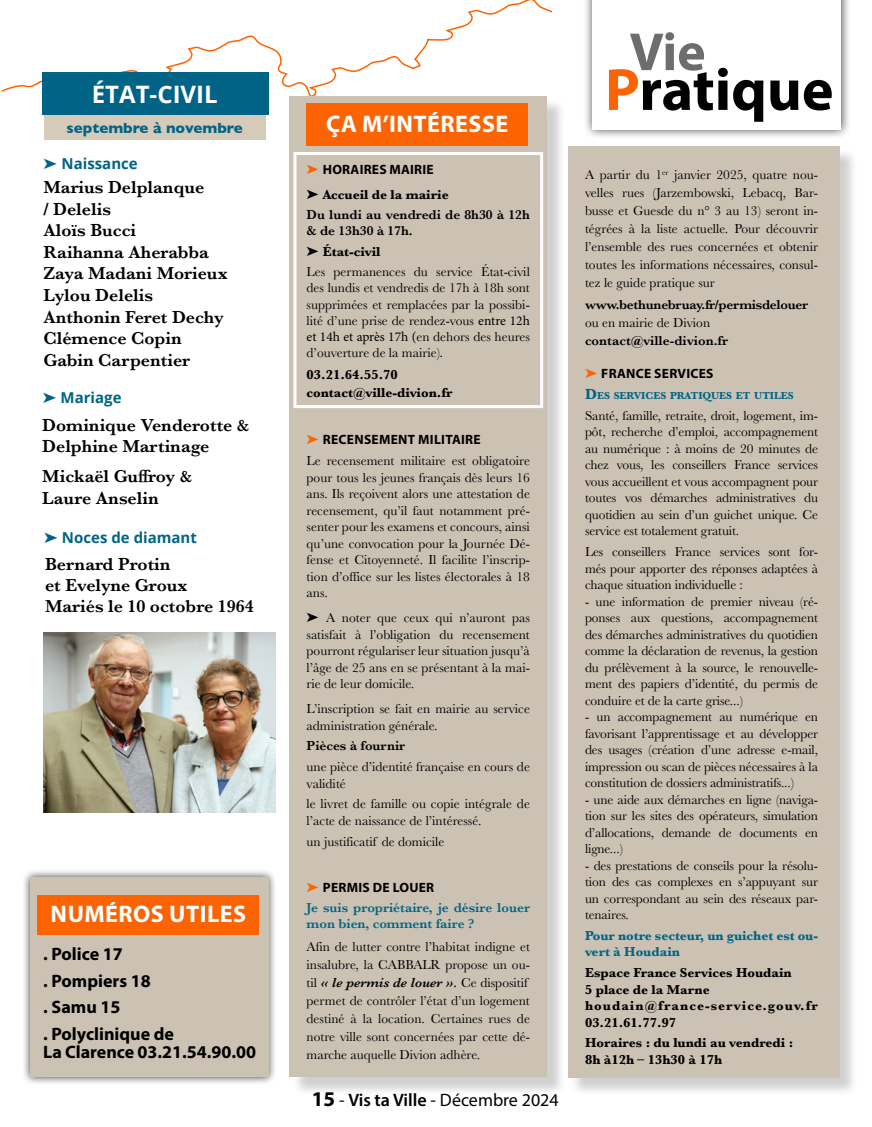
<style>
.page{position:relative;width:872px;height:1127px;background:#fff}
.page>*{position:absolute;margin:0;border:0;box-sizing:border-box;transform-origin:0 0}
.t1{font:700 60px "Myriad Pro";color:#000}
.t2{font:700 54px "Myriad Pro";color:#6d6d6c}
.t3{font:700 24px "Myriad Pro";letter-spacing:.02em;color:#fff}
.t4{font:700 24px "Open Sans";color:#fff}
.t5{font:600 18px/21.6px "Baskerville";color:#000}
.t6{font:700 18px/26.5px "Myriad Pro";color:#000}
.t7{font:18px "Myriad Pro";color:#000}
.t8{font:700 15px "Open Sans";color:#016486}
.t9{font:700 15px "Gill Sans";color:#016486}
.t10{font:13.5px/16.5px "Baskerville";color:#000;text-align:justify}
.t11{font:700 13.5px/16.5px "Baskerville";color:#000}
.t12{font:600 13.5px/20.4px "Baskerville";color:#000}
.t13{font:700 13.5px "Myriad Pro";letter-spacing:.02em;color:#000}
.t14{font:600 13.5px/16.2px "Baskerville";color:#016486}
.t15{font:700 13.5px/16.5px "Baskerville";color:#016486}
.t16{font:600 13.5px "Baskerville";letter-spacing:-.02em;color:#000}
.t17{font:700 10.5px "Baskerville";color:#016486}
.s1{font-size:16.5px}
.s2{color:#fc6303}
.s3{font-weight:700}
.s4{font-weight:600}
.s5{font-family:"Minion Pro"}
.s6{font-weight:600;font-style:italic}
.s7{font-weight:700;font-size:21px}
.s8{font-size:15px}
</style>
<div class="page">
<div style="left:582px;top:0;width:269px;height:139px;background:#000;opacity:.75"></div>
<div style="left:592px;top:0;width:249px;height:129px;background:#fff"></div>
<svg style="left:1px;top:0;width:552px;height:98px"></svg>
<div style="left:291px;top:98px;width:275px;height:998px;background:#000;opacity:.19"></div>
<div style="left:289px;top:96px;width:258px;height:981px;background:#cbc2b4"></div>
<div style="left:570px;top:147px;width:288px;height:949px;background:#000;opacity:.19"></div>
<div style="left:568px;top:146px;width:271px;height:931px;background:#cbc2b4"></div>
<div style="left:44px;top:115px;width:221px;height:25px;background:#d6cbb8"></div>
<div style="left:42px;top:72px;width:226px;height:43px;background:#016486"></div>
<div style="left:22px;top:868px;width:255px;height:217px;background:#000;opacity:.75"></div>
<div style="left:30px;top:877px;width:238px;height:199px;background:#cbc2b4"></div>
<div style="left:37px;top:894px;width:222px;height:40px;background:#fc6303"></div>
<div style="left:306px;top:103px;width:222px;height:43px;background:#fc6303"></div>
<div style="left:293px;top:152px;width:250px;height:256px;border:3px solid #fff"></div>
<img style="left:43px;top:632px;width:232px;height:180px">
<h3 class="t4" style="left:92px;top:77px;width:127px">ÉTAT-CIVIL</h3>
<p class="t9" style="left:66px;top:116px;width:178px">septembre à novembre</p>
<p class="t8" style="left:44px;top:153px;width:96px">➤ Naissance</p>
<h3 class="t5" style="left:43px;top:176px;width:186px">Marius Delplanque<br>/ Delelis<br>Aloïs Bucci<br>Raihanna Aherabba<br>Zaya Madani Morieux<br>Lylou Delelis<br>Anthonin Feret Dechy<br>Clémence Copin<br>Gabin Carpentier</h3>
<p class="t8" style="left:43px;top:387px;width:80px">➤ Mariage</p>
<h3 class="t5" style="left:42px;top:414px;width:208px">Dominique Venderotte <span class="s1">&amp;<br></span>Delphine Martinage</h3>
<h3 class="t5" style="left:42px;top:465px;width:151px">Mickaël Guffroy <span class="s1">&amp;<br></span>Laure Anselin</h3>
<p class="t8" style="left:44px;top:527px;width:154px">➤ Noces de diamant</p>
<h3 class="t5" style="left:45px;top:554px;width:210px;line-height:21px">Bernard Protin<br>et Evelyne Groux<br>Mariés le 10 octobre 1964</h3>
<h3 class="t3" style="left:51px;top:898px;width:197px">NUMÉROS UTILES</h3>
<h3 class="t6" style="left:43px;top:940px;width:132px">. Police 17<br>. Pompiers 18<br>. Samu 15<br>. Polyclinique de</h3>
<h3 class="t6" style="left:43px;top:1038px;width:214px">La Clarence 03.21.54.90.00</h3>
<h3 class="t3" style="left:326px;top:108px;width:184px">ÇA M’INTÉRESSE</h3>
<p class="t13" style="left:306px;top:161px;width:129px"><span class="s2">➤</span> HORAIRES MAIRIE</p>
<p class="t12" style="left:306px;top:184px;width:225px">➤ <span class="s3">Accueil de la mairie<br></span>Du lundi au vendredi de 8h30 à 12h</p>
<p class="t10" style="left:306px;top:221px;width:225px;line-height:20.4px;text-align:left"><span class="s4">&amp; de 13h30 à 17h.<br></span>➤ <span class="s3">État-civil<br></span>Les permanences du service État-civil</p>
<p class="t10" style="left:306px;top:280px;width:225px">des lundis et vendredis de 17h à 18h sont supprimées et remplacées par la possibi&shy;lité d’une prise de rendez-vous <span class="s5">entre 12h et 14h et après 17h (</span>en dehors des heures d’ouverture de la mairie)<span class="s5">.</span></p>
<p class="t11" style="left:306px;top:366px;width:147px;line-height:18px">03.21.64.55.70 contact@ville-divion.fr</p>
<p class="t13" style="left:306px;top:431px;width:176px"><span class="s2">➤</span> RECENSEMENT MILITAIRE</p>
<p class="t10" style="left:306px;top:453px;width:225px">Le recensement militaire est obligatoire pour tous les jeunes français dès leurs 16 ans. Ils reçoivent alors une attestation de recensement, qu’il faut notamment pré&shy;senter pour les examens et concours, ainsi qu’une convocation pour la Journée Dé&shy;fense et Citoyenneté. Il facilite l’inscrip&shy;tion d’office sur les listes électorales à 18 ans.</p>
<p class="t10" style="left:306px;top:610px;width:225px">➤ A noter que ceux qui n’auront pas satisfait à l’obligation du recensement pourront régulariser leur situation jusqu’à l’âge de 25 ans en se présentant à la mai&shy;rie de leur domicile.</p>
<p class="t10" style="left:306px;top:701px;width:225px">L’inscription se fait en mairie au service administration générale.</p>
<p class="t12" style="left:306px;top:736px;width:100px">Pièces à fournir</p>
<p class="t10" style="left:306px;top:759px;width:225px">une pièce d’identité française en cours de validité</p>
<p class="t10" style="left:306px;top:796px;width:225px">le livret de famille ou copie intégrale de l’acte de naissance de l’intéressé.</p>
<p class="t10" style="left:306px;top:833px;width:139px">un justificatif de domicile</p>
<p class="t13" style="left:306px;top:878px;width:129px"><span class="s2">➤</span> PERMIS DE LOUER</p>
<p class="t14" style="left:306px;top:899px;width:225px">Je suis propriétaire, je désire louer mon bien, comment faire ?</p>
<p class="t10" style="left:306px;top:937px;width:225px;line-height:18px;text-align:left">Afin de lutter contre l’habitat indigne et insalubre, la CABBALR propose un ou&shy;til <span class="s6">« le permis de louer ».</span> Ce dispositif permet de contrôler l’état d’un logement destiné à la location. Certaines rues de notre ville sont concernées par cette dé&shy;marche auquelle Divion adhère.</p>
<h3 class="t7" style="left:312px;top:1088px;width:248px"><span class="s7">15</span> - <span class="s4">Vis ta Ville</span> - Décembre 2024</h3>
<h2 class="t2" style="left:629px;top:17px;width:78px">Vie</h2>
<h1 class="t1" style="left:605px;top:51px;width:230px"><span class="s2">P</span>ratique</h1>
<p class="t10" style="left:585px;top:166px;width:235px;line-height:18px">A partir du 1<sup>er</sup> janvier 2025, quatre nou&shy;velles rues (Jarzembowski, Lebacq, Bar&shy;busse et Guesde du n° 3 au 13) seront in&shy;tégrées à la liste actuelle. Pour découvrir l’ensemble des rues concernées et obtenir toutes les informations nécessaires, consul&shy;tez le guide pratique sur</p>
<p class="t16" style="left:585px;top:295px;width:225px">www.bethunebruay.fr/permisdelouer</p>
<p class="t10" style="left:585px;top:315px;width:127px">ou en mairie de Divion</p>
<p class="t12" style="left:585px;top:331px;width:144px">contact@ville-divion.fr</p>
<p class="t13" style="left:585px;top:365px;width:130px"><span class="s2">➤</span> FRANCE SERVICES</p>
<p class="t17" style="left:585px;top:388px;width:210px"><span class="s8">D</span>ES SERVICES PRATIQUES ET UTILES</p>
<p class="t10" style="left:585px;top:407px;width:235px">Santé, famille, retraite, droit, logement, im&shy;pôt, recherche d’emploi, accompagnement au numérique : à moins de 20 minutes de chez vous, les conseillers France services vous accueillent et vous accompagnent pour toutes vos démarches administratives du quotidien au sein d’un guichet unique. Ce service est totalement gratuit.</p>
<p class="t10" style="left:585px;top:544px;width:235px">Les conseillers France services sont for&shy;més pour apporter des réponses adaptées à chaque situation individuelle :</p>
<p class="t10" style="left:585px;top:593px;width:235px">- une information de premier niveau (ré&shy;ponses aux questions, accompagnement des démarches administratives du quotidien comme la déclaration de revenus, la gestion du prélèvement à la source, le renouvelle&shy;ment des papiers d’identité, du permis de conduire et de la carte grise...)</p>
<p class="t10" style="left:585px;top:709px;width:235px">- un accompagnement au numérique en favorisant l’apprentissage et au développer des usages (création d’une adresse e-mail, impression ou scan de pièces nécessaires à la constitution de dossiers administratifs...)</p>
<p class="t10" style="left:585px;top:791px;width:234px">- une aide aux démarches en ligne (naviga&shy;tion sur les sites des opérateurs, simulation d’allocations, demande de documents en ligne...)</p>
<p class="t10" style="left:585px;top:857px;width:235px">- des prestations de conseils pour la résolu&shy;tion des cas complexes en s’appuyant sur un correspondant au sein des réseaux par&shy;tenaires.</p>
<p class="t15" style="left:585px;top:927px;width:235px">Pour notre secteur, un guichet est ou&shy;vert à Houdain</p>
<p class="t11" style="left:585px;top:964px;width:235px">Espace France Services Houdain<br>5 place de la Marne houdain@france-service.gouv.fr<br>03.21.61.77.97</p>
<p class="t11" style="left:585px;top:1035px;width:210px">Horaires : du lundi au vendredi :<br>8h à12h – 13h30 à 17h</p>
</div>
